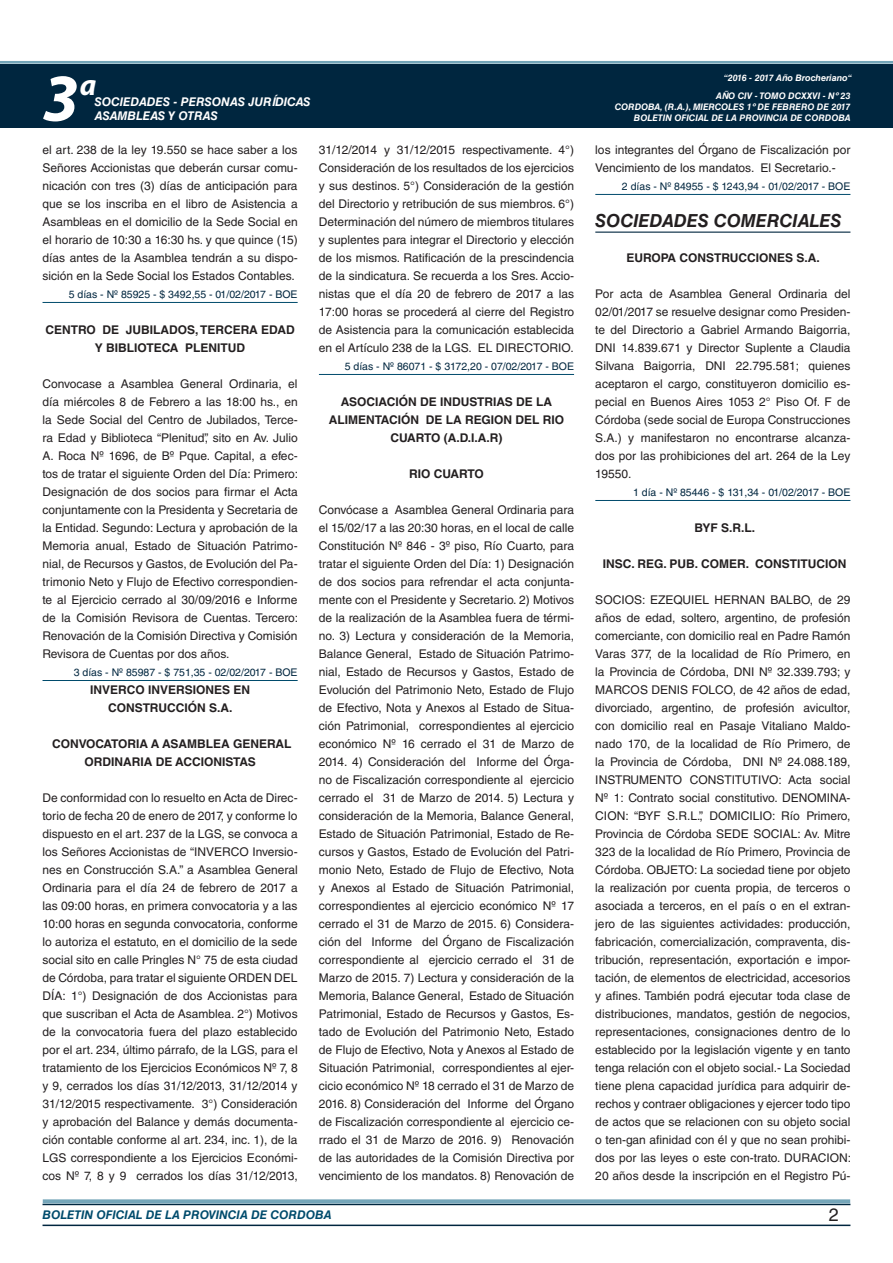
<style>
.page{position:relative;width:893px;height:1263px;background:#fff}
.page>*{position:absolute;margin:0;border:0;box-sizing:border-box;transform-origin:0 0}
.t1{font:italic 700 67.5px "Myriad Pro";color:#fff}
.t2{font:italic 700 30px "Myriad Pro";color:#fff}
.NOMBRE_DE_MINISTERIO{font:italic 700 18px "Helvetica LT Std";color:#231f20}
.t3{font:18px "Helvetica LT Std";color:#231f20}
.TEXTO_BASE{font:12px/18px "Helvetica LT Std";color:#231f20;text-align:justify}
.RESUELVE{font:700 12px/18px "Helvetica LT Std";color:#231f20;text-align:center}
.t4{font:italic 700 12px "Helvetica LT Std";color:#fff}
.t5{font:italic 700 12px "Helvetica LT Std";color:#004b6c}
.FECHA_DE_PUBLICACIÓN{font:10.5px "Helvetica LT Std";color:#00263f}
.t6{font:italic 700 9px/10.8px "Helvetica LT Std";color:#fff;text-align:right}
</style>
<div class="page">
<div style="left:0;top:61px;width:893px;height:6px;background:#fff;opacity:.75"></div>
<div style="left:0;top:64px;width:893px;height:64px;background:#00263f"></div>
<hr style="left:43px;top:1224px;width:807px;height:2px;background:#00263f">
<div style="left:42px;top:1198px;width:809px;height:8px;background:#fff;opacity:.75"></div>
<hr style="left:43px;top:302px;width:255px;height:1px;background:#004b6c">
<hr style="left:43px;top:680px;width:255px;height:1px;background:#004b6c">
<hr style="left:319px;top:374px;width:255px;height:1px;background:#004b6c">
<hr style="left:595px;top:194px;width:255px;height:1px;background:#004b6c">
<hr style="left:595px;top:232px;width:255px;height:1px;background:#00263f">
<hr style="left:595px;top:500px;width:255px;height:1px;background:#004b6c">
<h1 class="t1" style="left:43px;top:54px;width:38px">3</h1>
<h2 class="t2" style="left:80px;top:66px;width:18px">a</h2>
<p class="t4" style="left:95px;top:94px;width:217px">SOCIEDADES - PERSONAS JURÍDICAS</p>
<p class="t4" style="left:95px;top:109px;width:125px">ASAMBLEAS Y OTRAS</p>
<p class="TEXTO_BASE" style="left:43px;top:141px;width:257px">el art. 238 de la ley 19.550 se hace saber a los Señores Accionistas que deberán cursar comu&shy;nicación con tres (3) días de anticipación para que se los inscriba en el libro de Asistencia a Asambleas en el domicilio de la Sede Social en el horario de 10:30 a 16:30 hs. y que quince (15) días antes de la Asamblea tendrán a su dispo&shy;sición en la Sede Social los Estados Contables.</p>
<p class="FECHA_DE_PUBLICACIÓN" style="left:69px;top:288px;width:230px">5 días - Nº 85925 - $ 3492,55 - 01/02/2017 - BOE</p>
<p class="RESUELVE" style="left:45px;top:320px;width:251px">CENTRO DE JUBILADOS, TERCERA EDAD<br>Y BIBLIOTECA PLENITUD</p>
<p class="TEXTO_BASE" style="left:43px;top:375px;width:257px">Convocase a Asamblea General Ordinaria, el día miércoles 8 de Febrero a las 18:00 hs., en la Sede Social del Centro de Jubilados, Terce&shy;ra Edad y Biblioteca “Plenitud”, sito en Av. Julio A. Roca Nº 1696, de Bº Pque. Capital, a efec&shy;tos de tratar el siguiente Orden del Día: Primero:<br>Designación de dos socios para firmar el Acta conjuntamente con la Presidenta y Secretaria de la Entidad. Segundo: Lectura y aprobación de la Memoria anual, Estado de Situación Patrimo&shy;nial, de Recursos y Gastos, de Evolución del Pa&shy;trimonio Neto y Flujo de Efectivo correspondien&shy;te al Ejercicio cerrado al 30/09/2016 e Informe de la Comisión Revisora de Cuentas. Tercero:<br>Renovación de la Comisión Directiva y Comisión Revisora de Cuentas por dos años.</p>
<p class="FECHA_DE_PUBLICACIÓN" style="left:74px;top:666px;width:225px">3 días - Nº 85987 - $ 751,35 - 02/02/2017 - BOE</p>
<p class="RESUELVE" style="left:90px;top:680px;width:162px">INVERCO INVERSIONES EN<br>CONSTRUCCIÓN S.A.</p>
<p class="RESUELVE" style="left:52px;top:734px;width:241px">CONVOCATORIA A ASAMBLEA GENERAL<br>ORDINARIA DE ACCIONISTAS</p>
<p class="TEXTO_BASE" style="left:43px;top:789px;width:257px">De conformidad con lo resuelto en Acta de Direc&shy;torio de fecha 20 de enero de 2017, y conforme lo dispuesto en el art. 237 de la LGS, se convoca a los Señores Accionistas de “INVERCO Inversio&shy;nes en Construcción S.A.” a Asamblea General Ordinaria para el día 24 de febrero de 2017 a las 09:00 horas, en primera convocatoria y a las 10:00 horas en segunda convocatoria, conforme lo autoriza el estatuto, en el domicilio de la sede social sito en calle Pringles N° 75 de esta ciudad de Córdoba, para tratar el siguiente ORDEN DEL DÍA: 1°) Designación de dos Accionistas para que suscriban el Acta de Asamblea. 2°) Motivos de la convocatoria fuera del plazo establecido por el art. 234, último párrafo, de la LGS, para el tratamiento de los Ejercicios Económicos Nº 7, 8 y 9, cerrados los días 31/12/2013, 31/12/2014 y 31/12/2015 respectivamente. 3°) Consideración y aprobación del Balance y demás documenta&shy;ción contable conforme al art. 234, inc. 1), de la LGS correspondiente a los Ejercicios Económi&shy;cos Nº 7, 8 y 9 cerrados los días 31/12/2013,</p>
<p class="TEXTO_BASE" style="left:319px;top:141px;width:257px">31/12/2014 y 31/12/2015 respectivamente. 4°)<br>Consideración de los resultados de los ejercicios y sus destinos. 5°) Consideración de la gestión del Directorio y retribución de sus miembros. 6°)<br>Determinación del número de miembros titulares y suplentes para integrar el Directorio y elección de los mismos. Ratificación de la prescindencia de la sindicatura. Se recuerda a los Sres. Accio&shy;nistas que el día 20 de febrero de 2017 a las 17:00 horas se procederá al cierre del Registro de Asistencia para la comunicación establecida en el Artículo 238 de la LGS. EL DIRECTORIO.</p>
<p class="FECHA_DE_PUBLICACIÓN" style="left:345px;top:360px;width:231px">5 días - Nº 86071 - $ 3172,20 - 07/02/2017 - BOE</p>
<p class="RESUELVE" style="left:329px;top:392px;width:237px">ASOCIACIÓN DE INDUSTRIAS DE LA<br>ALIMENTACIÓN DE LA REGION DEL RIO<br>CUARTO (A.D.I.A.R)</p>
<p class="RESUELVE" style="left:409px;top:464px;width:76px">RIO CUARTO</p>
<p class="TEXTO_BASE" style="left:319px;top:501px;width:257px">Convócase a Asamblea General Ordinaria para el 15/02/17 a las 20:30 horas, en el local de calle Constitución Nº 846 - 3º piso, Río Cuarto, para tratar el siguiente Orden del Día: 1) Designación de dos socios para refrendar el acta conjunta&shy;mente con el Presidente y Secretario. 2) Motivos de la realización de la Asamblea fuera de térmi&shy;no. 3) Lectura y consideración de la Memoria, Balance General, Estado de Situación Patrimo&shy;nial, Estado de Recursos y Gastos, Estado de Evolución del Patrimonio Neto, Estado de Flujo de Efectivo, Nota y Anexos al Estado de Situa&shy;ción Patrimonial, correspondientes al ejercicio económico Nº 16 cerrado el 31 de Marzo de 2014. 4) Consideración del Informe del Órga&shy;no de Fiscalización correspondiente al ejercicio cerrado el 31 de Marzo de 2014. 5) Lectura y consideración de la Memoria, Balance General, Estado de Situación Patrimonial, Estado de Re&shy;cursos y Gastos, Estado de Evolución del Patri&shy;monio Neto, Estado de Flujo de Efectivo, Nota y Anexos al Estado de Situación Patrimonial, correspondientes al ejercicio económico Nº 17 cerrado el 31 de Marzo de 2015. 6) Considera&shy;ción del Informe del Órgano de Fiscalización correspondiente al ejercicio cerrado el 31 de Marzo de 2015. 7) Lectura y consideración de la Memoria, Balance General, Estado de Situación Patrimonial, Estado de Recursos y Gastos, Es&shy;tado de Evolución del Patrimonio Neto, Estado de Flujo de Efectivo, Nota y Anexos al Estado de Situación Patrimonial, correspondientes al ejer&shy;cicio económico Nº 18 cerrado el 31 de Marzo de 2016. 8) Consideración del Informe del Órgano de Fiscalización correspondiente al ejercicio ce&shy;rrado el 31 de Marzo de 2016. 9) Renovación de las autoridades de la Comisión Directiva por vencimiento de los mandatos. 8) Renovación de</p>
<p class="t6" style="left:724px;top:72px;width:130px">“2016 - 2017 Año Brocheriano“</p>
<p class="t6" style="left:615px;top:91px;width:237px">AÑO CIV - TOMO DCXXVI - Nº 23<br>CORDOBA, (R.A.), MIERCOLES 1º DE FEBRERO DE 2017<br>BOLETIN OFICIAL DE LA PROVINCIA DE CORDOBA</p>
<p class="TEXTO_BASE" style="left:595px;top:141px;width:257px">los integrantes del Órgano de Fiscalización por<br>Vencimiento de los mandatos. El Secretario.-</p>
<p class="FECHA_DE_PUBLICACIÓN" style="left:622px;top:180px;width:230px">2 días - Nº 84955 - $ 1243,94 - 01/02/2017 - BOE</p>
<p class="NOMBRE_DE_MINISTERIO" style="left:595px;top:210px;width:248px">SOCIEDADES COMERCIALES</p>
<p class="RESUELVE" style="left:626px;top:248px;width:195px">EUROPA CONSTRUCCIONES S.A.</p>
<p class="TEXTO_BASE" style="left:595px;top:285px;width:257px">Por acta de Asamblea General Ordinaria del 02/01/2017 se resuelve designar como Presiden&shy;te del Directorio a Gabriel Armando Baigorria, DNI 14.839.671 y Director Suplente a Claudia Silvana Baigorria, DNI 22.795.581; quienes aceptaron el cargo, constituyeron domicilio es&shy;pecial en Buenos Aires 1053 2° Piso Of. F de Córdoba (sede social de Europa Construcciones S.A.) y manifestaron no encontrarse alcanza&shy;dos por las prohibiciones del art. 264 de la Ley 19550.</p>
<p class="FECHA_DE_PUBLICACIÓN" style="left:633px;top:486px;width:219px">1 día - Nº 85446 - $ 131,34 - 01/02/2017 - BOE</p>
<p class="RESUELVE" style="left:695px;top:518px;width:62px">BYF S.R.L.</p>
<p class="RESUELVE" style="left:603px;top:554px;width:245px">INSC. REG. PUB. COMER. CONSTITUCION</p>
<p class="TEXTO_BASE" style="left:595px;top:591px;width:257px">SOCIOS: EZEQUIEL HERNAN BALBO, de 29 años de edad, soltero, argentino, de profesión comerciante, con domicilio real en Padre Ramón Varas 377, de la localidad de Río Primero, en la Provincia de Córdoba, DNI Nº 32.339.793; y MARCOS DENIS FOLCO, de 42 años de edad, divorciado, argentino, de profesión avicultor, con domicilio real en Pasaje Vitaliano Maldo&shy;nado 170, de la localidad de Río Primero, de la Provincia de Córdoba, DNI Nº 24.088.189, INSTRUMENTO CONSTITUTIVO: Acta social Nº 1: Contrato social constitutivo. DENOMINA-CION: “BYF S.R.L.”, DOMICILIO: Río Primero, Provincia de Córdoba SEDE SOCIAL: Av. Mitre 323 de la localidad de Río Primero, Provincia de Córdoba. OBJETO: La sociedad tiene por objeto la realización por cuenta propia, de terceros o asociada a terceros, en el país o en el extran&shy;jero de las siguientes actividades: producción, fabricación, comercialización, compraventa, dis&shy;tribución, representación, exportación e impor&shy;tación, de elementos de electricidad, accesorios y afines. También podrá ejecutar toda clase de distribuciones, mandatos, gestión de negocios, representaciones, consignaciones dentro de lo establecido por la legislación vigente y en tanto tenga relación con el objeto social.- La Sociedad tiene plena capacidad jurídica para adquirir de&shy;rechos y contraer obligaciones y ejercer todo tipo de actos que se relacionen con su objeto social o ten-gan afinidad con él y que no sean prohibi&shy;dos por las leyes o este con-trato. DURACION:<br>20 años desde la inscripción en el Registro Pú-</p>
<p class="t5" style="left:43px;top:1208px;width:290px">BOLETIN OFICIAL DE LA PROVINCIA DE CORDOBA</p>
<p class="t3" style="left:829px;top:1204px;width:12px">2</p>
</div>
